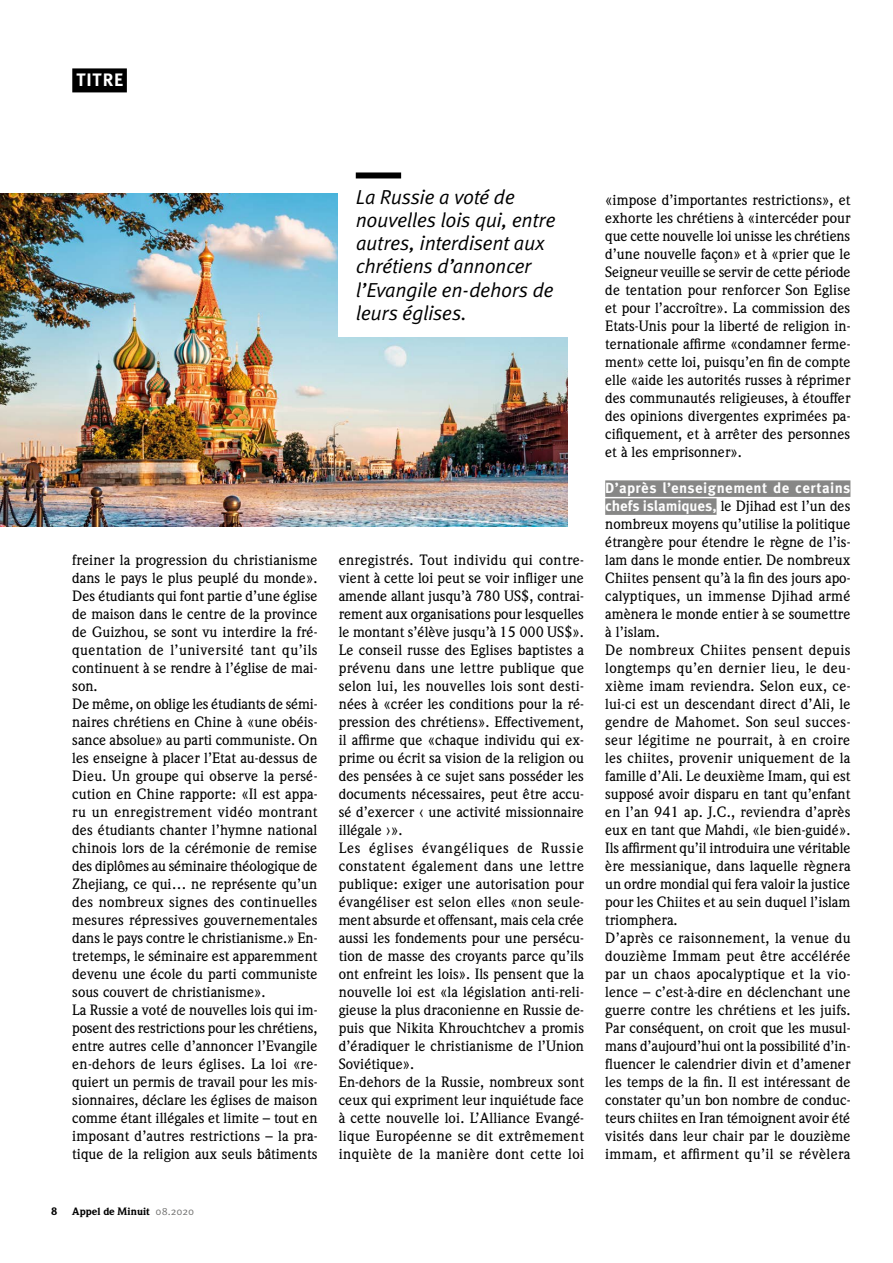
<style>
.page{position:relative;width:893px;height:1263px;background:#fff}
.page>*{position:absolute;margin:0;border:0;box-sizing:border-box;transform-origin:0 0}
.t1{font:20.25px/23.2px "Meta OT Norm Ita";letter-spacing:-.02em;color:#000}
.t2{font:700 18px "Meta OT";letter-spacing:.05em;color:#fff}
.t3{font:500 14.7px/18px "Weidemann";color:#000}
.t4{font:700 14.7px "Meta OT";letter-spacing:.025em;color:#fff}
.t5{font:900 10.5px "Weidemann";letter-spacing:-.005em;color:#000}
.s1{font-family:"Meta OT Norm";font-weight:400;color:#6f6f6e}
.s2{font-family:"Meta OT";font-weight:700;color:#fff}
</style>
<div class="page">
<img style="left:0;top:193px;width:567px;height:333px">
<div style="left:72px;top:68px;width:55px;height:24px;background:#000"></div>
<div style="left:605px;top:480px;width:245px;height:17px;background:#878786"></div>
<div style="left:605px;top:498px;width:111px;height:17px;background:#878786"></div>
<div style="left:339px;top:78px;width:245px;height:259px;background:#fff"></div>
<div style="left:356px;top:172px;width:45px;height:6px;background:#000"></div>
<p class="t2" style="left:77px;top:68px;width:48px">TITRE</p>
<h1 class="t1" style="left:356px;top:185px;width:201px">La Russie a voté de nouvelles lois qui, entre autres, interdisent aux chrétiens d’annoncer l’Evangile en-dehors de leurs églises.</h1>
<p class="t3" style="left:72px;top:551px;width:247px">freiner la progression du christianisme dans le pays le plus peuplé du monde».<br>Des étudiants qui font partie d’une église de maison dans le centre de la province de Guizhou, se sont vu interdire la fré&shy;quentation de l’université tant qu’ils continuent à se rendre à l’église de mai&shy;son.<br>De même, on oblige les étudiants de sémi&shy;naires chrétiens en Chine à «une obéis&shy;sance absolue» au parti communiste. On les enseigne à placer l’Etat au-dessus de Dieu. Un groupe qui observe la persé&shy;cution en Chine rapporte: «Il est appa&shy;ru un enregistrement vidéo montrant des étudiants chanter l’hymne national chinois lors de la cérémonie de remise des diplômes au séminaire théologique de Zhejiang, ce qui… ne représente qu’un des nombreux signes des continuelles mesures répressives gouvernementales dans le pays contre le christianisme.» En&shy;tretemps, le séminaire est apparemment devenu une école du parti communiste sous couvert de christianisme».<br>La Russie a voté de nouvelles lois qui im&shy;posent des restrictions pour les chrétiens, entre autres celle d’annoncer l’Evangile en-dehors de leurs églises. La loi «re&shy;quiert un permis de travail pour les mis&shy;sionnaires, déclare les églises de maison comme étant illégales et limite – tout en imposant d’autres restrictions – la pra&shy;tique de la religion aux seuls bâtiments</p>
<p class="t5" style="left:51px;top:1204px;width:8px">8</p>
<p class="t5" style="left:72px;top:1204px;width:123px">Appel de Minuit <span class="s1">08.2020</span></p>
<p class="t3" style="left:339px;top:551px;width:247px">enregistrés. Tout individu qui contre&shy;vient à cette loi peut se voir infliger une amende allant jusqu’à 780 US$, contrai&shy;rement aux organisations pour lesquelles le montant s’élève jusqu’à 15 000 US$».<br>Le conseil russe des Eglises baptistes a prévenu dans une lettre publique que selon lui, les nouvelles lois sont desti&shy;nées à «créer les conditions pour la ré&shy;pression des chrétiens». Effectivement, il affirme que «chaque individu qui ex&shy;prime ou écrit sa vision de la religion ou des pensées à ce sujet sans posséder les documents nécessaires, peut être accu&shy;sé d’exercer ‹ une activité missionnaire illégale ›».<br>Les églises évangéliques de Russie constatent également dans une lettre publique: exiger une autorisation pour évangéliser est selon elles «non seule&shy;ment absurde et offensant, mais cela crée aussi les fondements pour une persécu&shy;tion de masse des croyants parce qu’ils ont enfreint les lois». Ils pensent que la nouvelle loi est «la législation anti-reli&shy;gieuse la plus draconienne en Russie de&shy;puis que Nikita Khrouchtchev a promis d’éradiquer le christianisme de l’Union Soviétique».<br>En-dehors de la Russie, nombreux sont ceux qui expriment leur inquiétude face à cette nouvelle loi. L’Alliance Evangé&shy;lique Européenne se dit extrêmement inquiète de la manière dont cette loi</p>
<p class="t3" style="left:605px;top:191px;width:247px;text-align:justify">«impose d’importantes restrictions», et exhorte les chrétiens à «intercéder pour que cette nouvelle loi unisse les chrétiens d’une nouvelle façon» et à «prier que le Seigneur veuille se servir de cette période de tentation pour renforcer Son Eglise et pour l’accroître». La commission des Etats-Unis pour la liberté de religion in&shy;ternationale affirme «condamner ferme&shy;ment» cette loi, puisqu’en fin de compte elle «aide les autorités russes à réprimer des communautés religieuses, à étouffer des opinions divergentes exprimées pa&shy;cifiquement, et à arrêter des personnes et à les emprisonner».</p>
<p class="t4" style="left:605px;top:479px;width:247px">D’après l’enseignement de certains</p>
<p class="t3" style="left:605px;top:497px;width:247px"><span class="s2">chefs islamiques,</span> le Djihad est l’un des nombreux moyens qu’utilise la politique étrangère pour étendre le règne de l’is&shy;lam dans le monde entier. De nombreux Chiites pensent qu’à la fin des jours apo&shy;calyptiques, un immense Djihad armé amènera le monde entier à se soumettre à l’islam.<br>De nombreux Chiites pensent depuis longtemps qu’en dernier lieu, le deu&shy;xième imam reviendra. Selon eux, ce&shy;lui-ci est un descendant direct d’Ali, le gendre de Mahomet. Son seul succes&shy;seur légitime ne pourrait, à en croire les chiites, provenir uniquement de la famille d’Ali. Le deuxième Imam, qui est supposé avoir disparu en tant qu’enfant en l’an 941 ap. J.C., reviendra d’après eux en tant que Mahdi, «le bien-guidé».<br>Ils affirment qu’il introduira une véritable ère messianique, dans laquelle règnera un ordre mondial qui fera valoir la justice pour les Chiites et au sein duquel l’islam triomphera.<br>D’après ce raisonnement, la venue du douzième Immam peut être accélérée par un chaos apocalyptique et la vio&shy;lence – c’est-à-dire en déclenchant une guerre contre les chrétiens et les juifs.<br>Par conséquent, on croit que les musul&shy;mans d’aujourd’hui ont la possibilité d’in&shy;fluencer le calendrier divin et d’amener les temps de la fin. Il est intéressant de constater qu’un bon nombre de conduc&shy;teurs chiites en Iran témoignent avoir été visités dans leur chair par le douzième immam, et affirment qu’il se révèlera</p>
</div>
